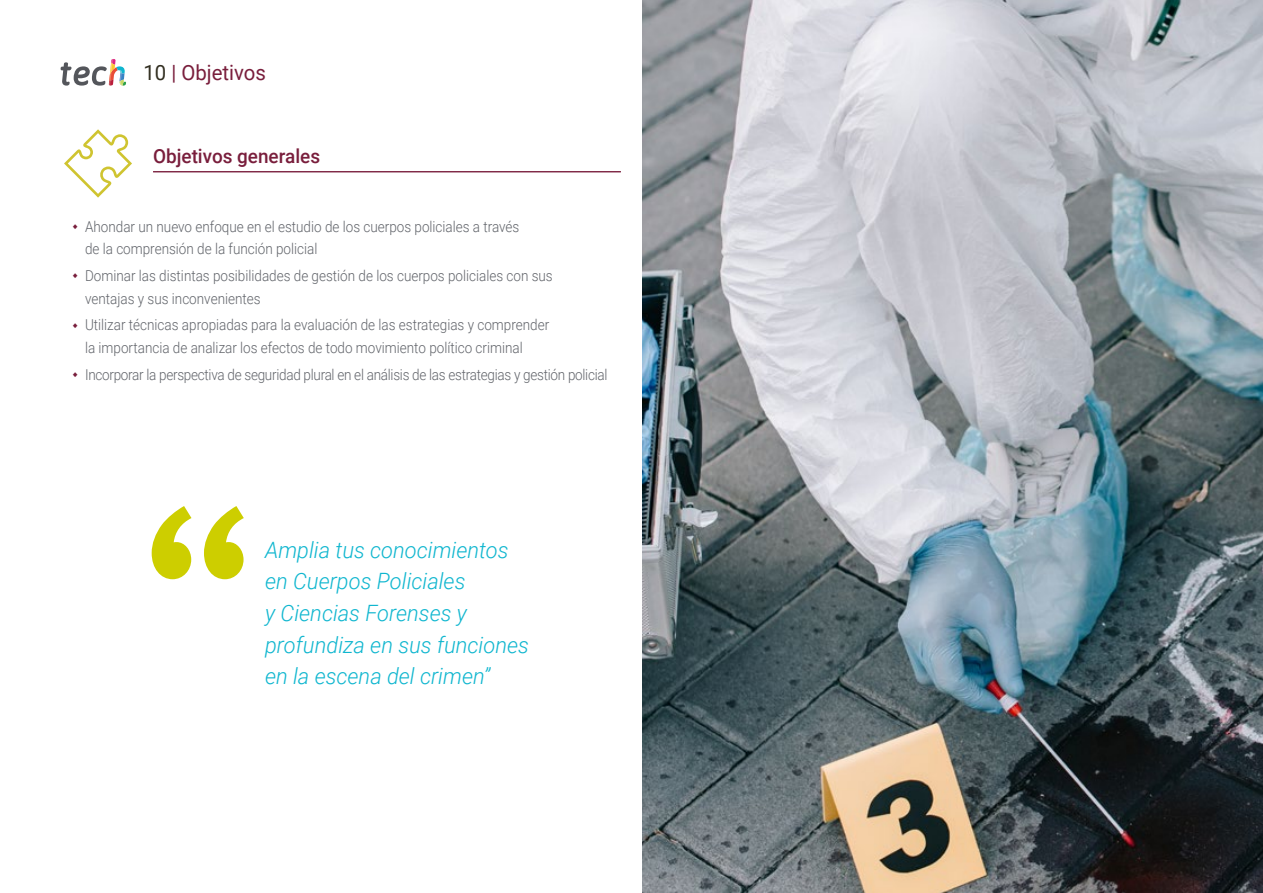
<style>
.page{position:relative;width:1263px;height:893px;background:#fff}
.page>*{position:absolute;margin:0;border:0;box-sizing:border-box;transform-origin:0 0}
.t1{font:italic 300 22.5px/31.5px "Roboto";color:#0fb6cf}
.t2{font:21px "Roboto";color:#791e3c}
.t3{font:500 19.5px "Roboto";color:#791e3c}
.t4{font:300 15px/22.5px "Roboto";color:#61646a;scale:.9 1}
.t5{font:300 15px "Roboto";letter-spacing:-.02em;color:#61646a;scale:.9 1}
.s1{color:#312e20}
</style>
<div class="page">
<svg style="left:61px;top:59px;width:65px;height:27px"></svg>
<img style="left:642px;top:0;width:621px;height:893px">
<hr style="left:153px;top:171px;width:468px;height:1px;background:#791e3c">
<svg style="left:64px;top:129px;width:68px;height:69px"></svg>
<svg style="left:152px;top:506px;width:92px;height:73px"></svg>
<h2 class="t2" style="left:144px;top:57px;width:124px"><span class="s1">10</span> | Objetivos</h2>
<h3 class="t3" style="left:153px;top:143px;width:169px">Objetivos generales</h3>
<p class="t4" style="left:85px;top:215px;width:484px">Ahondar un nuevo enfoque en el estudio de los cuerpos policiales a través de la comprensión de la función policial</p>
<p class="t4" style="left:85px;top:264px;width:521px">Dominar las distintas posibilidades de gestión de los cuerpos policiales con sus ventajas y sus inconvenientes</p>
<p class="t4" style="left:85px;top:313px;width:517px">Utilizar técnicas apropiadas para la evaluación de las estrategias y comprender la importancia de analizar los efectos de todo movimiento político criminal</p>
<p class="t5" style="left:85px;top:364px;width:582px">Incorporar la perspectiva de seguridad plural en el análisis de las estrategias y gestión policial</p>
<h1 class="t1" style="left:265px;top:533px;width:265px">Amplia tus conocimientos en Cuerpos Policiales<br>y Ciencias Forenses y profundiza en sus funciones en la escena del crimen”</h1>
</div>
